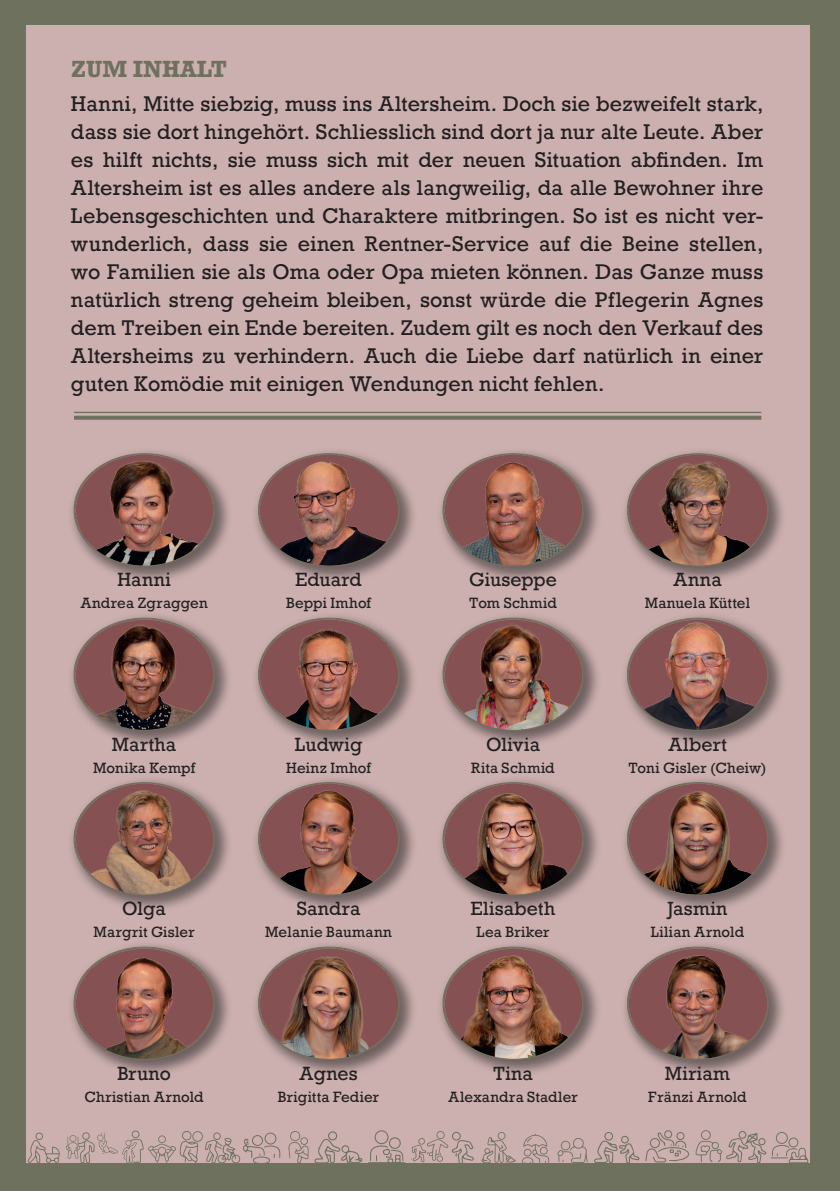
<style>
.page{position:relative;width:840px;height:1191px;background:#fff}
.page>*{position:absolute;margin:0;border:0;box-sizing:border-box;transform-origin:0 0}
.t1{font:700 22px "Rockwell";color:#6f715f}
.t2{font:20px/28px "Rockwell";letter-spacing:.01em;color:#231f20;text-align:justify}
.t3{font:18px "Rockwell";letter-spacing:.005em;color:#231f20}
.t4{font:14px "Rockwell";letter-spacing:.015em;color:#231f20}
</style>
<div class="page">
<div style="left:0;top:0;width:839px;height:1191px;background:#6f715f"></div>
<div style="left:27px;top:26px;width:782px;height:1136px;background:#ccb0af"></div>
<svg style="left:74px;top:416px;width:687px;height:4px;background:#747464"></svg>
<hr style="left:74px;top:412px;width:687px;height:1px;background:#6f715f">
<svg style="left:27px;top:1130px;width:253px;height:33px"></svg>
<svg style="left:288px;top:1131px;width:20px;height:32px"></svg>
<svg style="left:314px;top:1130px;width:160px;height:33px"></svg>
<svg style="left:481px;top:1132px;width:34px;height:31px"></svg>
<svg style="left:521px;top:1133px;width:28px;height:30px"></svg>
<svg style="left:557px;top:1138px;width:30px;height:25px"></svg>
<svg style="left:593px;top:1132px;width:46px;height:31px"></svg>
<svg style="left:645px;top:1130px;width:44px;height:32px"></svg>
<svg style="left:695px;top:1130px;width:113px;height:33px"></svg>
<div style="left:67px;top:446px;width:166px;height:138px;background:#231f20;opacity:.56"></div>
<img style="left:74px;top:454px;width:141px;height:112px">
<div style="left:251px;top:446px;width:166px;height:138px;background:#231f20;opacity:.56"></div>
<img style="left:258px;top:454px;width:141px;height:112px">
<div style="left:435px;top:446px;width:167px;height:138px;background:#231f20;opacity:.56"></div>
<img style="left:443px;top:454px;width:140px;height:112px">
<div style="left:620px;top:446px;width:166px;height:138px;background:#231f20;opacity:.56"></div>
<img style="left:627px;top:454px;width:140px;height:112px">
<div style="left:67px;top:611px;width:166px;height:137px;background:#231f20;opacity:.56"></div>
<img style="left:74px;top:618px;width:141px;height:112px">
<div style="left:251px;top:611px;width:166px;height:137px;background:#231f20;opacity:.56"></div>
<img style="left:258px;top:618px;width:141px;height:112px">
<div style="left:435px;top:611px;width:167px;height:137px;background:#231f20;opacity:.56"></div>
<img style="left:443px;top:618px;width:140px;height:112px">
<div style="left:620px;top:611px;width:166px;height:137px;background:#231f20;opacity:.56"></div>
<img style="left:627px;top:618px;width:140px;height:112px">
<div style="left:67px;top:775px;width:166px;height:138px;background:#231f20;opacity:.56"></div>
<img style="left:74px;top:782px;width:141px;height:113px">
<div style="left:251px;top:775px;width:166px;height:138px;background:#231f20;opacity:.56"></div>
<img style="left:258px;top:782px;width:141px;height:113px">
<div style="left:435px;top:775px;width:167px;height:138px;background:#231f20;opacity:.56"></div>
<img style="left:443px;top:782px;width:140px;height:113px">
<div style="left:620px;top:775px;width:166px;height:138px;background:#231f20;opacity:.56"></div>
<img style="left:627px;top:782px;width:140px;height:113px">
<div style="left:67px;top:940px;width:166px;height:137px;background:#231f20;opacity:.56"></div>
<img style="left:74px;top:947px;width:141px;height:112px">
<div style="left:251px;top:940px;width:166px;height:137px;background:#231f20;opacity:.56"></div>
<img style="left:258px;top:947px;width:141px;height:112px">
<div style="left:435px;top:940px;width:167px;height:137px;background:#231f20;opacity:.56"></div>
<img style="left:443px;top:947px;width:140px;height:112px">
<div style="left:620px;top:940px;width:166px;height:137px;background:#231f20;opacity:.56"></div>
<img style="left:627px;top:947px;width:140px;height:112px">
<p class="t1" style="left:71px;top:55px;width:158px">ZUM INHALT</p>
<p class="t2" style="left:71px;top:90px;width:693px">Hanni, Mitte siebzig, muss ins Altersheim. Doch sie bezweifelt stark, dass sie dort hingehört. Schliesslich sind dort ja nur alte Leute. Aber es hilft nichts, sie muss sich mit der neuen Situation abfinden. Im Altersheim ist es alles andere als langweilig, da alle Bewohner ihre Lebensgeschichten und Charaktere mitbringen. So ist es nicht ver&shy;wunderlich, dass sie einen Rentner-Service auf die Beine stellen, wo Familien sie als Oma oder Opa mieten können. Das Ganze muss natürlich streng geheim bleiben, sonst würde die Pflegerin Agnes dem Treiben ein Ende bereiten. Zudem gilt es noch den Verkauf des Altersheims zu verhindern. Auch die Liebe darf natürlich in einer guten Komödie mit einigen Wendungen nicht fehlen.</p>
<p class="t3" style="left:117px;top:569px;width:55px">Hanni</p>
<p class="t4" style="left:80px;top:594px;width:129px">Andrea Zgraggen</p>
<p class="t3" style="left:295px;top:569px;width:68px">Eduard</p>
<p class="t4" style="left:286px;top:594px;width:86px">Beppi Imhof</p>
<p class="t3" style="left:469px;top:569px;width:89px">Giuseppe</p>
<p class="t4" style="left:469px;top:594px;width:89px">Tom Schmid</p>
<p class="t3" style="left:672px;top:569px;width:50px">Anna</p>
<p class="t4" style="left:644px;top:594px;width:107px">Manuela Küttel</p>
<p class="t3" style="left:112px;top:733px;width:66px">Martha</p>
<p class="t4" style="left:93px;top:759px;width:104px">Monika Kempf</p>
<p class="t3" style="left:295px;top:733px;width:69px">Ludwig</p>
<p class="t4" style="left:286px;top:759px;width:86px">Heinz Imhof</p>
<p class="t3" style="left:485px;top:733px;width:56px">Olivia</p>
<p class="t4" style="left:471px;top:759px;width:85px">Rita Schmid</p>
<p class="t3" style="left:667px;top:733px;width:60px">Albert</p>
<p class="t4" style="left:628px;top:759px;width:139px">Toni Gisler (Cheiw)</p>
<p class="t3" style="left:122px;top:897px;width:45px">Olga</p>
<p class="t4" style="left:94px;top:923px;width:102px">Margrit Gisler</p>
<p class="t3" style="left:296px;top:897px;width:65px">Sandra</p>
<p class="t4" style="left:265px;top:923px;width:128px">Melanie Baumann</p>
<p class="t3" style="left:470px;top:897px;width:86px">Elisabeth</p>
<p class="t4" style="left:476px;top:923px;width:75px">Lea Briker</p>
<p class="t3" style="left:667px;top:897px;width:62px">Jasmin</p>
<p class="t4" style="left:650px;top:923px;width:95px">Lilian Arnold</p>
<p class="t3" style="left:117px;top:1062px;width:55px">Bruno</p>
<p class="t4" style="left:84px;top:1087px;width:121px">Christian Arnold</p>
<p class="t3" style="left:299px;top:1062px;width:60px">Agnes</p>
<p class="t4" style="left:278px;top:1087px;width:103px">Brigitta Fedier</p>
<p class="t3" style="left:493px;top:1062px;width:41px">Tina</p>
<p class="t4" style="left:448px;top:1087px;width:131px">Alexandra Stadler</p>
<p class="t3" style="left:664px;top:1062px;width:67px">Miriam</p>
<p class="t4" style="left:648px;top:1087px;width:100px">Fränzi Arnold</p>
</div>
